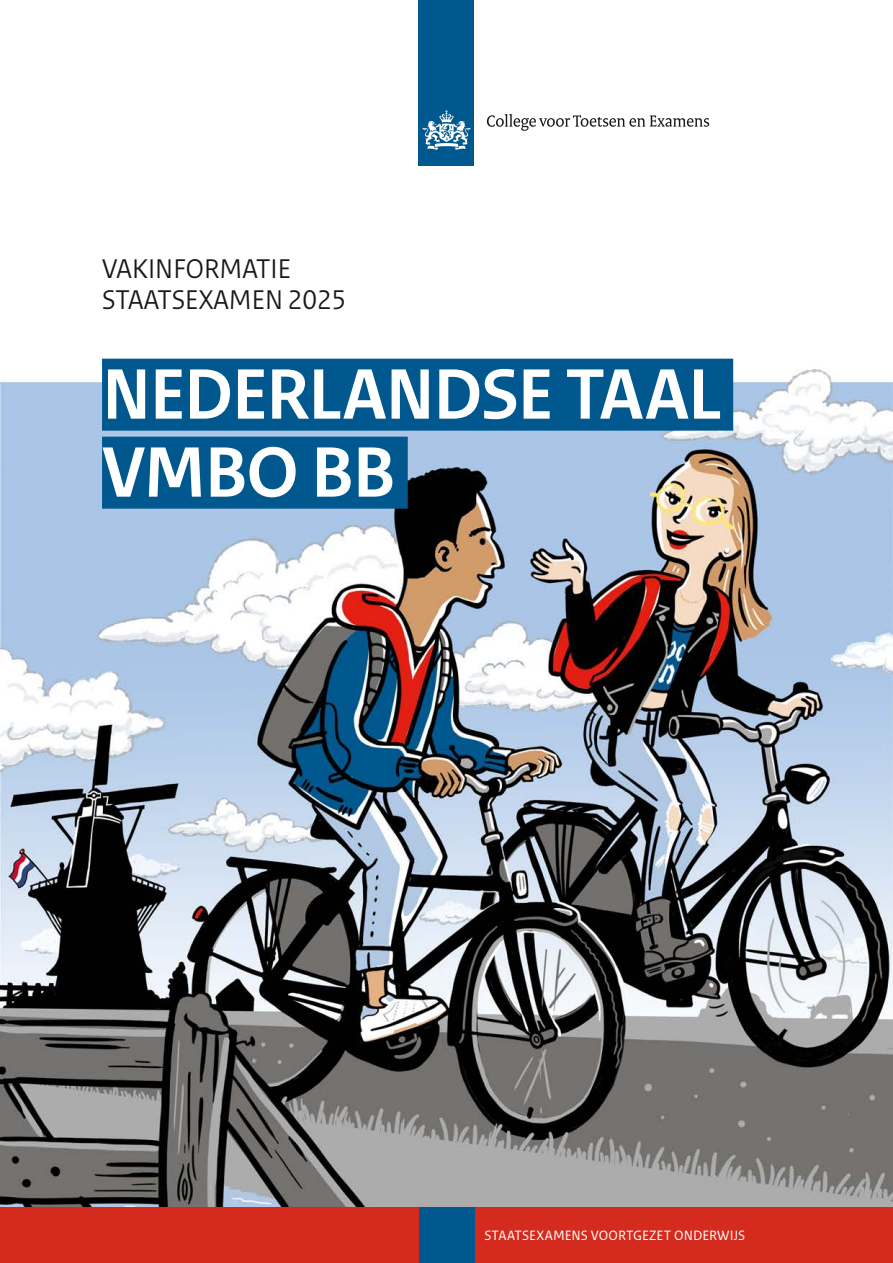
<style>
.page{position:relative;width:893px;height:1263px;background:#fff}
.page>*{position:absolute;margin:0;border:0;box-sizing:border-box;transform-origin:0 0}
.H1_titel{font:700 75px/78px "Rijksoverheid Sans Heading";letter-spacing:-.015em;color:#fff}
.P_subtitel{font:28.5px/31.5px "Rijksoverheid Sans Heading";color:#1a171c}
.t1{font:14.25px "Rijksoverheid Sans Text";letter-spacing:.005em;color:#fff}
</style>
<div class="page">
<img style="left:0;top:0;width:893px;height:1208px">
<div style="left:0;top:1208px;width:893px;height:55px;background:#d52b1e"></div>
<div style="left:419px;top:1208px;width:55px;height:55px;background:#00588e"></div>
<div style="left:419px;top:0;width:55px;height:165px;background:#00598e"></div>
<svg style="left:423px;top:110px;width:47px;height:40px"></svg>
<svg style="left:487px;top:114px;width:222px;height:17px"></svg>
<div style="left:102px;top:359px;width:631px;height:72px;background:#00588e"></div>
<div style="left:102px;top:437px;width:306px;height:72px;background:#00588e"></div>
<p class="P_subtitel" style="left:102px;top:253px;width:246px">VAKINFORMATIE<br>STAATSEXAMEN 2025</p>
<h1 class="H1_titel" style="left:102px;top:357px;width:620px">NEDERLANDSE TAAL<br>VMBO BB</h1>
<p class="t1" style="left:484px;top:1227px;width:263px">STAATSEXAMENS VOORTGEZET ONDERWIJS</p>
</div>
